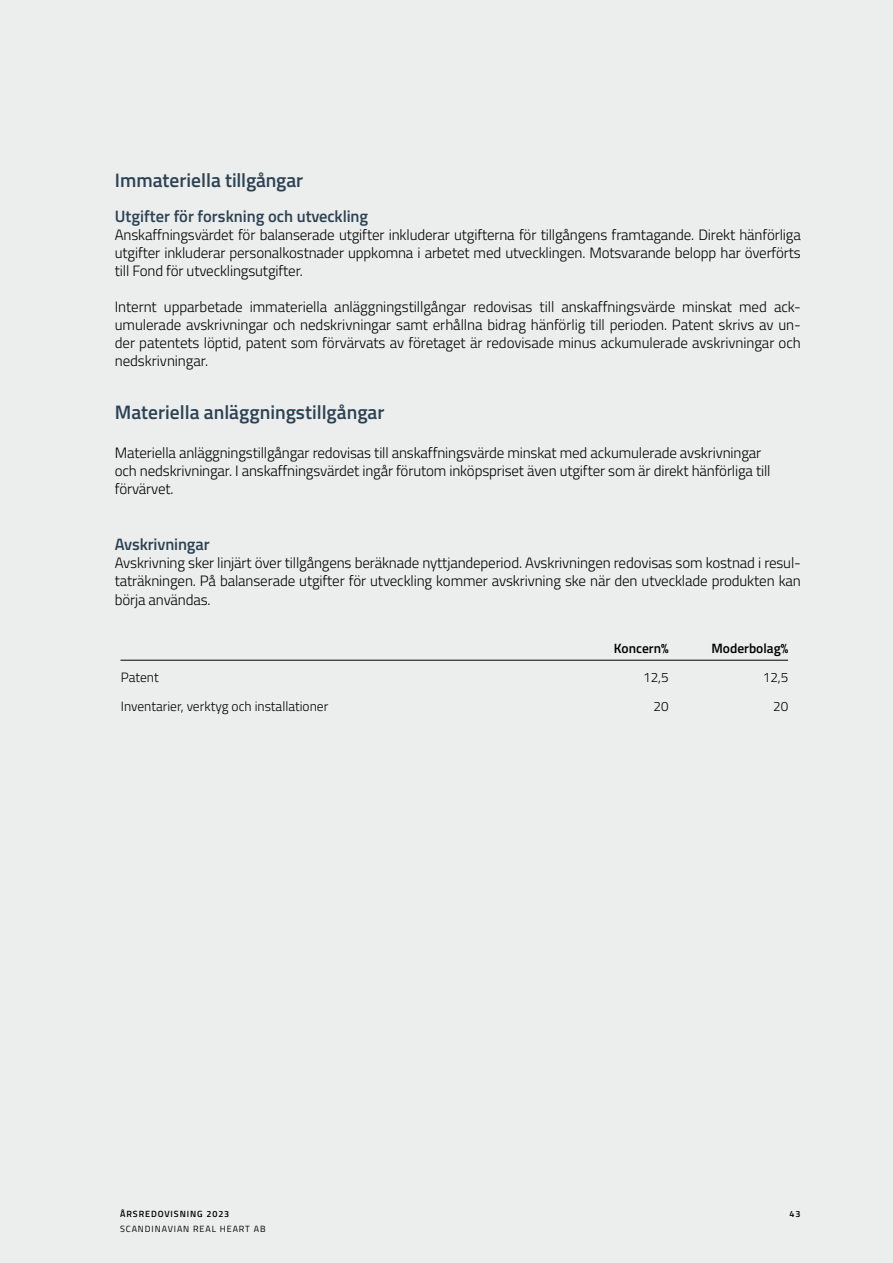
<style>
.page{position:relative;width:893px;height:1263px;background:#ebeeed}
.page>*{position:absolute;margin:0;border:0;box-sizing:border-box;transform-origin:0 0}
.t1{font:600 19.5px "Titillium Web";color:#2d4254}
.t2{font:600 16.5px "Titillium Web";letter-spacing:-.01em;color:#2d4254}
.t3{font:300 15px/18px "Titillium Web";letter-spacing:-.01em;color:#000;text-align:justify}
.t4{font:300 13.5px "Titillium Web";color:#000}
.t5{font:600 13.5px "Titillium Web";color:#000}
.t6{font:9px "Titillium Web";letter-spacing:.1em;color:#000}
.t7{font:600 9px "Titillium Web";letter-spacing:.1em;color:#000}
</style>
<div class="page">
<hr style="left:120px;top:660px;width:668px;height:1px;background:#000">
<h1 class="t1" style="left:115px;top:165px;width:190px">Immateriella tillgångar</h1>
<p class="t2" style="left:115px;top:204px;width:255px">Utgifter för forskning och utveckling</p>
<p class="t3" style="left:115px;top:225px;width:688px">Anskaffningsvärdet för balanserade utgifter inkluderar utgifterna för tillgångens framtagande. Direkt hänförliga utgifter inkluderar personalkostnader uppkomna i arbetet med utvecklingen. Motsvarande belopp har överförts till Fond för utvecklingsutgifter.</p>
<p class="t3" style="left:115px;top:297px;width:688px">Internt upparbetade immateriella anläggningstillgångar redovisas till anskaffningsvärde minskat med ack&shy;umulerade avskrivningar och nedskrivningar samt erhållna bidrag hänförlig till perioden. Patent skrivs av un&shy;der patentets löptid, patent som förvärvats av företaget är redovisade minus ackumulerade avskrivningar och nedskrivningar.</p>
<h1 class="t1" style="left:115px;top:398px;width:271px">Materiella anläggningstillgångar</h1>
<p class="t3" style="left:115px;top:443px;width:657px;text-align:left">Materiella anläggningstillgångar redovisas till anskaffningsvärde minskat med ackumulerade avskrivningar och nedskrivningar. I anskaffningsvärdet ingår förutom inköpspriset även utgifter som är direkt hänförliga till förvärvet.</p>
<p class="t2" style="left:115px;top:531px;width:96px">Avskrivningar</p>
<p class="t3" style="left:115px;top:552px;width:688px">Avskrivning sker linjärt över tillgångens beräknade nyttjandeperiod. Avskrivningen redovisas som kostnad i resul&shy;taträkningen. På balanserade utgifter för utveckling kommer avskrivning ske när den utvecklade produkten kan</p>
<p class="t3" style="left:115px;top:590px;width:97px">börja användas.</p>
<p class="t5" style="left:614px;top:639px;width:56px">Koncern%</p>
<p class="t5" style="left:711px;top:639px;width:78px">Moderbolag%</p>
<p class="t4" style="left:121px;top:667px;width:39px">Patent</p>
<p class="t4" style="left:643px;top:667px;width:27px">12,5</p>
<p class="t4" style="left:763px;top:667px;width:27px">12,5</p>
<p class="t4" style="left:121px;top:696px;width:209px">Inventarier, verktyg och installationer</p>
<p class="t4" style="left:654px;top:696px;width:17px">20</p>
<p class="t4" style="left:773px;top:696px;width:17px">20</p>
<p class="t7" style="left:120px;top:1207px;width:111px">ÅRSREDOVISNING 2023</p>
<p class="t7" style="left:789px;top:1207px;width:12px">43</p>
<p class="t6" style="left:120px;top:1222px;width:147px">SCANDINAVIAN REAL HEART AB</p>
</div>
